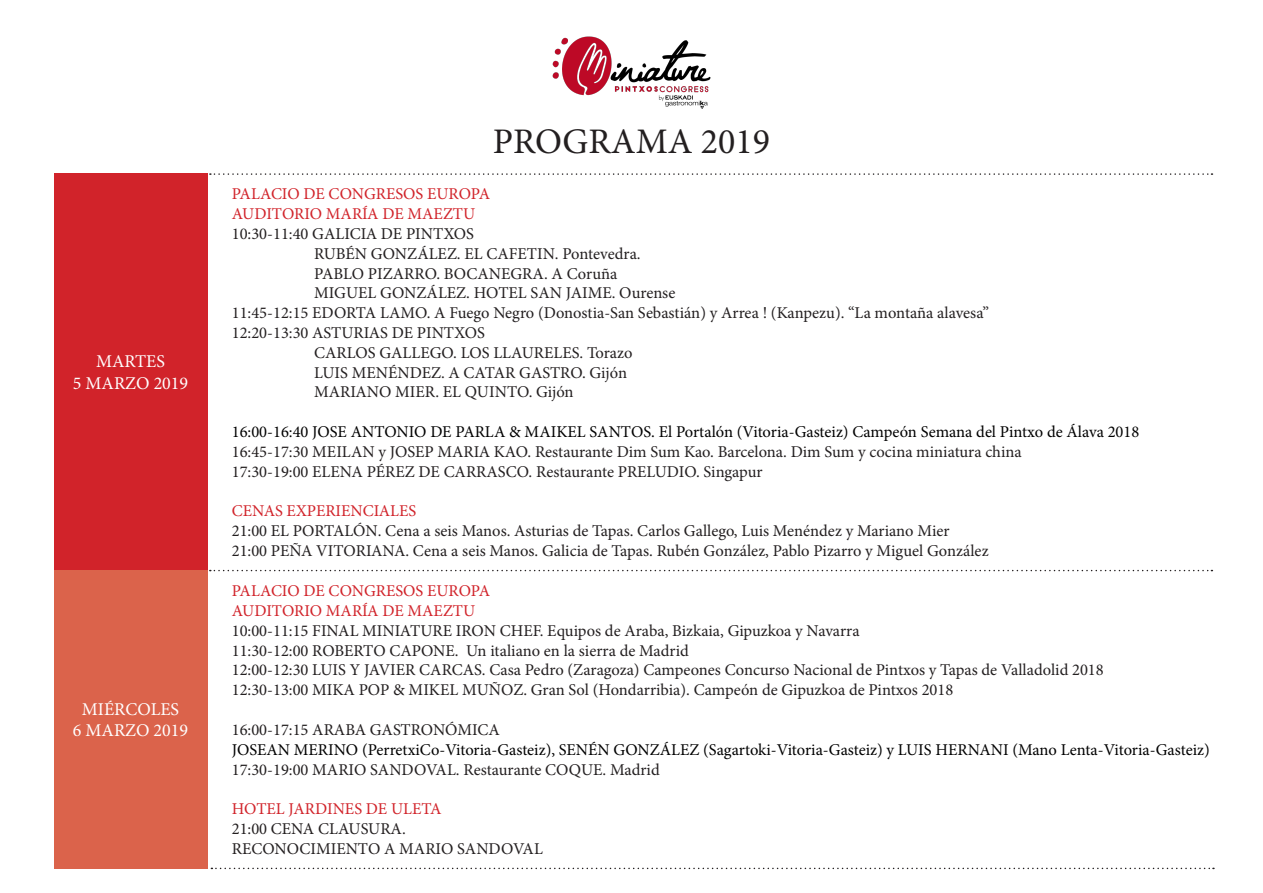
<style>
.page{position:relative;width:1263px;height:893px;background:#fff}
.page>*{position:absolute;margin:0;border:0;box-sizing:border-box;transform-origin:0 0}
.t1{font:36px "Minion Pro";color:#231f20}
.t2{font:18px/21.6px "Minion Pro";color:#fff;text-align:center}
.t3{font:16.5px/19.8px "Minion Pro";color:#231f20}
.t4{font:16.5px "Minion Pro";color:#000}
.t5{font:16.5px/19.8px "Minion Pro";color:#d1232a}
</style>
<div class="page">
<div style="left:54px;top:570px;width:153px;height:298px;background:#db634b"></div>
<div style="left:54px;top:173px;width:153px;height:397px;background:#d1232a"></div>
<img style="left:552px;top:36px;width:159px;height:73px">
<svg style="left:210px;top:173px;width:1002px;height:2px"></svg>
<svg style="left:210px;top:570px;width:1002px;height:1px"></svg>
<svg style="left:211px;top:868px;width:1003px;height:1px"></svg>
<p class="t2" style="left:73px;top:351px;width:117px">MARTES<br>5 MARZO 2019</p>
<p class="t2" style="left:73px;top:698px;width:117px">MIÉRCOLES<br>6 MARZO 2019</p>
<h1 class="t1" style="left:493px;top:117px;width:279px">PROGRAMA 2019</h1>
<p class="t5" style="left:232px;top:184px;width:260px">PALACIO DE CONGRESOS EUROPA<br>AUDITORIO MARÍA DE MAEZTU</p>
<p class="t3" style="left:232px;top:224px;width:244px">10:30-11:40 GALICIA DE PINTXOS</p>
<p class="t3" style="left:314px;top:244px;width:328px">RUBÉN GONZÁLEZ. EL CAFETIN. Pontevedra.</p>
<p class="t3" style="left:314px;top:263px;width:305px">PABLO PIZARRO. BOCANEGRA. A Coruña</p>
<p class="t3" style="left:314px;top:283px;width:363px">MIGUEL GONZÁLEZ. HOTEL SAN JAIME. Ourense</p>
<p class="t3" style="left:232px;top:303px;width:759px">11:45-12:15 EDORTA LAMO. A Fuego Negro (Donostia-San Sebastián) y Arrea ! (Kanpezu). “La montaña alavesa”</p>
<p class="t3" style="left:232px;top:323px;width:255px">12:20-13:30 ASTURIAS DE PINTXOS</p>
<p class="t3" style="left:314px;top:343px;width:320px">CARLOS GALLEGO. LOS LLAURELES. Torazo</p>
<p class="t3" style="left:314px;top:362px;width:314px">LUIS MENÉNDEZ. A CATAR GASTRO. Gijón</p>
<p class="t3" style="left:314px;top:382px;width:261px">MARIANO MIER. EL QUINTO. Gijón</p>
<p class="t4" style="left:232px;top:421px;width:909px">16:00-16:40 JOSE ANTONIO DE PARLA &amp; MAIKEL SANTOS. El Portalón (Vitoria-Gasteiz) Campeón Semana del Pintxo de Álava 2018</p>
<p class="t3" style="left:232px;top:442px;width:791px">16:45-17:30 MEILAN y JOSEP MARIA KAO. Restaurante Dim Sum Kao. Barcelona. Dim Sum y cocina miniatura china<br>17:30-19:00 ELENA PÉREZ DE CARRASCO. Restaurante PRELUDIO. Singapur</p>
<p class="t5" style="left:232px;top:501px;width:186px">CENAS EXPERIENCIALES</p>
<p class="t3" style="left:232px;top:521px;width:758px">21:00 EL PORTALÓN. Cena a seis Manos. Asturias de Tapas. Carlos Gallego, Luis Menéndez y Mariano Mier<br>21:00 PEÑA VITORIANA. Cena a seis Manos. Galicia de Tapas. Rubén González, Pablo Pizarro y Miguel González</p>
<p class="t5" style="left:232px;top:581px;width:260px">PALACIO DE CONGRESOS EUROPA<br>AUDITORIO MARÍA DE MAEZTU</p>
<p class="t3" style="left:232px;top:621px;width:873px">10:00-11:15 FINAL MINIATURE IRON CHEF. Equipos de Araba, Bizkaia, Gipuzkoa y Navarra<br>11:30-12:00 ROBERTO CAPONE. Un italiano en la sierra de Madrid<br>12:00-12:30 LUIS Y JAVIER CARCAS. Casa Pedro (Zaragoza) Campeones Concurso Nacional de Pintxos y Tapas de Valladolid 2018<br>12:30-13:00 MIKA POP &amp; MIKEL MUÑOZ. Gran Sol (Hondarribia). Campeón de Gipuzkoa de Pintxos 2018</p>
<p class="t3" style="left:232px;top:720px;width:270px">16:00-17:15 ARABA GASTRONÓMICA</p>
<p class="t4" style="left:232px;top:738px;width:979px">JOSEAN MERINO (PerretxiCo-Vitoria-Gasteiz), SENÉN GONZÁLEZ (Sagartoki-Vitoria-Gasteiz) y LUIS HERNANI (Mano Lenta-Vitoria-Gasteiz)</p>
<p class="t3" style="left:232px;top:759px;width:429px">17:30-19:00 MARIO SANDOVAL. Restaurante COQUE. Madrid</p>
<p class="t5" style="left:232px;top:799px;width:211px">HOTEL JARDINES DE ULETA</p>
<p class="t3" style="left:232px;top:819px;width:313px">21:00 CENA CLAUSURA.<br>RECONOCIMIENTO A MARIO SANDOVAL</p>
</div>
